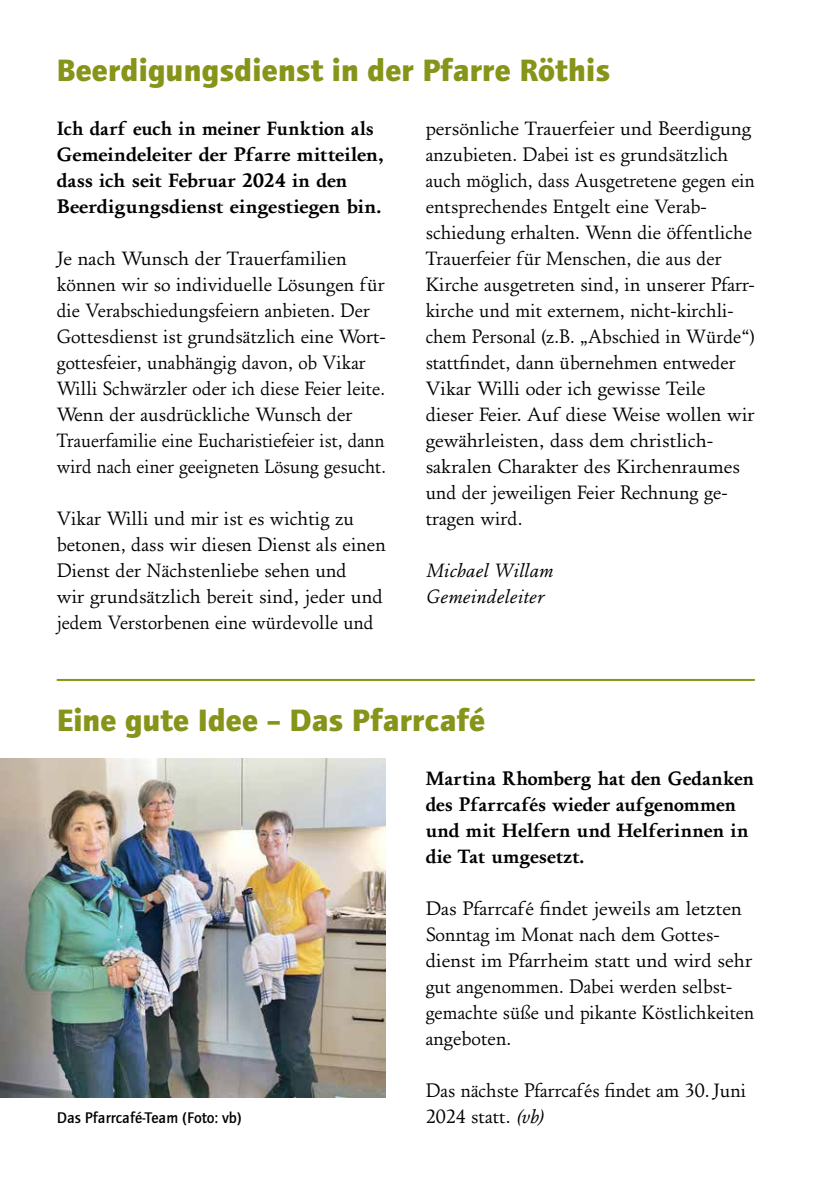
<style>
.page{position:relative;width:840px;height:1191px;background:#fff}
.page>*{position:absolute;margin:0;border:0;box-sizing:border-box;transform-origin:0 0}
.t1{font:700 32px "Foundry Journal";letter-spacing:.01em;color:#869419}
.t2{font:20px/26px "Foundry Old Style";color:#000}
.t3{font:700 20px/26px "Foundry Old Style";letter-spacing:.005em;color:#000}
.t4{font:italic 20px/26px "Foundry Old Style";letter-spacing:.005em;color:#000}
.t5{font:500 16px "Foundry Journal";color:#000}
.s1{font-style:italic}
</style>
<div class="page">
<hr style="left:57px;top:679px;width:697px;height:2px;background:#869419">
<img style="left:0;top:759px;width:386px;height:338px">
<h1 class="t1" style="left:57px;top:51px;width:554px">Beerdigungsdienst in der Pfarre Röthis</h1>
<p class="t3" style="left:57px;top:115px;width:328px">Ich darf euch in meiner Funktion als Gemeindeleiter der Pfarre mitteilen, dass ich seit Februar 2024 in den Beerdigungsdienst eingestiegen bin.</p>
<p class="t2" style="left:57px;top:245px;width:330px">Je nach Wunsch der Trauerfamilien können wir so individuelle Lösungen für die Verabschiedungsfeiern anbieten. Der Gottesdienst ist grundsätzlich eine Wort&shy;gottesfeier, unabhängig davon, ob Vikar Willi Schwärzler oder ich diese Feier leite.<br>Wenn der ausdrückliche Wunsch der Trauerfamilie eine Eucharistiefeier ist, dann wird nach einer geeigneten Lösung gesucht.</p>
<p class="t2" style="left:57px;top:505px;width:330px">Vikar Willi und mir ist es wichtig zu betonen, dass wir diesen Dienst als einen Dienst der Nächstenliebe sehen und<br>wir grundsätzlich bereit sind, jeder und jedem Verstorbenen eine würdevolle und</p>
<p class="t2" style="left:425px;top:115px;width:330px">persönliche Trauerfeier und Beerdigung anzubieten. Dabei ist es grundsätzlich auch möglich, dass Ausgetretene gegen ein entsprechendes Entgelt eine Verab&shy;schiedung erhalten. Wenn die öffentliche Trauerfeier für Menschen, die aus der Kirche ausgetreten sind, in unserer Pfarr&shy;kirche und mit externem, nicht-kirchli&shy;chem Personal (z.B. „Abschied in Würde“) stattfindet, dann übernehmen entweder Vikar Willi oder ich gewisse Teile dieser Feier. Auf diese Weise wollen wir gewährleisten, dass dem christlich&shy;sakralen Charakter des Kirchenraumes und der jeweiligen Feier Rechnung ge&shy;tragen wird.</p>
<p class="t4" style="left:425px;top:557px;width:128px">Michael Willam<br>Gemeindeleiter</p>
<h1 class="t1" style="left:57px;top:701px;width:429px">Eine gute Idee – Das Pfarrcafé</h1>
<p class="t5" style="left:57px;top:1108px;width:187px">Das Pfarrcafé-Team (Foto: vb)</p>
<p class="t3" style="left:425px;top:765px;width:330px">Martina Rhomberg hat den Gedanken des Pfarrcafés wieder aufgenommen und mit Helfern und Helferinnen in die Tat umgesetzt.</p>
<p class="t2" style="left:425px;top:895px;width:330px">Das Pfarrcafé findet jeweils am letzten Sonntag im Monat nach dem Gottes&shy;dienst im Pfarrheim statt und wird sehr gut angenommen. Dabei werden selbst&shy;gemachte süße und pikante Köstlichkeiten angeboten.</p>
<p class="t2" style="left:425px;top:1077px;width:322px">Das nächste Pfarrcafés findet am 30. Juni<br>2024 statt. <span class="s1">(vb)</span></p>
</div>
